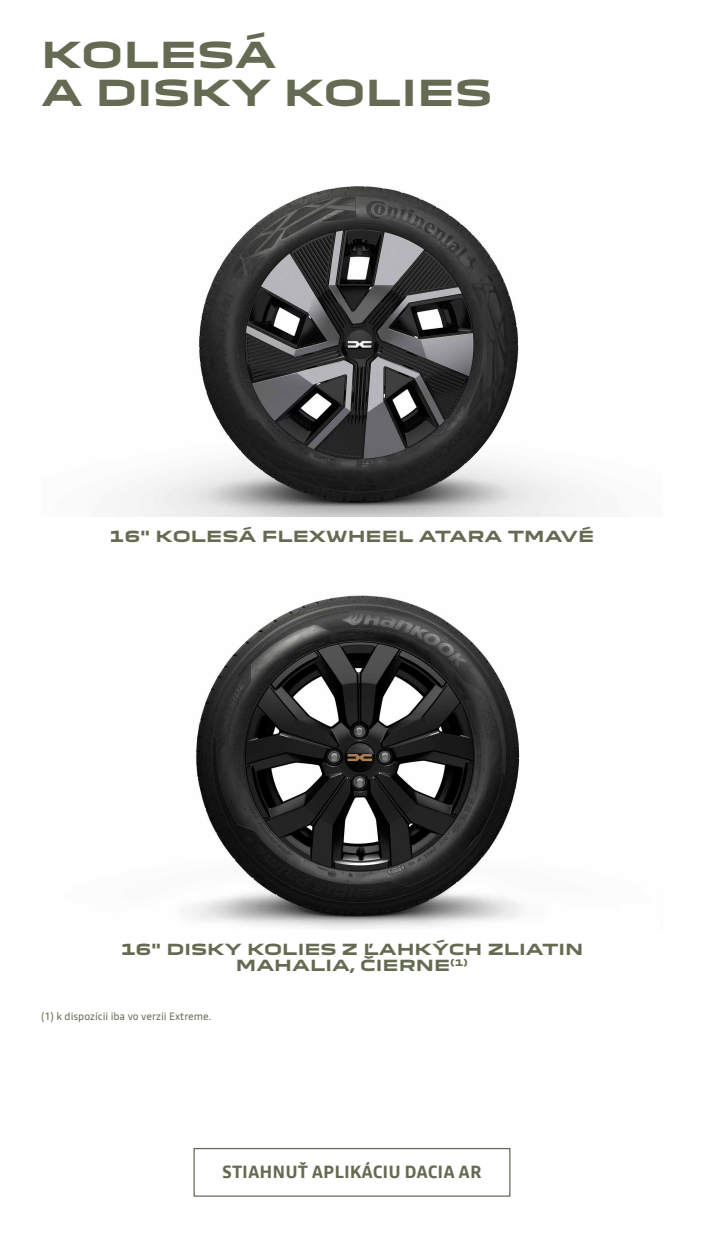
<style>
.page{position:relative;width:704px;height:1238px;background:#fff}
.page>*{position:absolute;margin:0;border:0;box-sizing:border-box;transform-origin:0 0}
._01_Titre{font:700 35px/38.1px "Dacia Block Extended";color:#646b52}
._01_Texte_Lien{font:700 17.5px "Read";color:#646b52}
.t1{font:700 15px/16.2px "Dacia Block Extended";color:#646b52;text-align:center}
._01_Note_Teinte{font:10.62px "Read";color:#646b52}
</style>
<div class="page">
<img style="left:139px;top:186px;width:439px;height:330px">
<img style="left:190px;top:595px;width:332px;height:334px">
<div style="left:193px;top:1147px;width:317px;height:49px;border:1px solid #646b52"></div>
<p class="_01_Titre" style="left:41px;top:36px;width:452px">KOLESÁ<br>A DISKY KOLIES</p>
<p class="t1" style="left:110px;top:529px;width:486px">16" KOLESÁ FLEXWHEEL ATARA TMAVÉ</p>
<p class="t1" style="left:120px;top:941px;width:464px">16" DISKY KOLIES Z ĽAHKÝCH ZLIATIN<br>MAHALIA, ČIERNE<sup>(1)</sup></p>
<p class="_01_Note_Teinte" style="left:41px;top:1008px;width:171px">(1) k dispozícii iba vo verzii Extreme.</p>
<p class="_01_Texte_Lien" style="left:222px;top:1159px;width:261px">STIAHNUŤ APLIKÁCIU DACIA AR</p>
</div>
